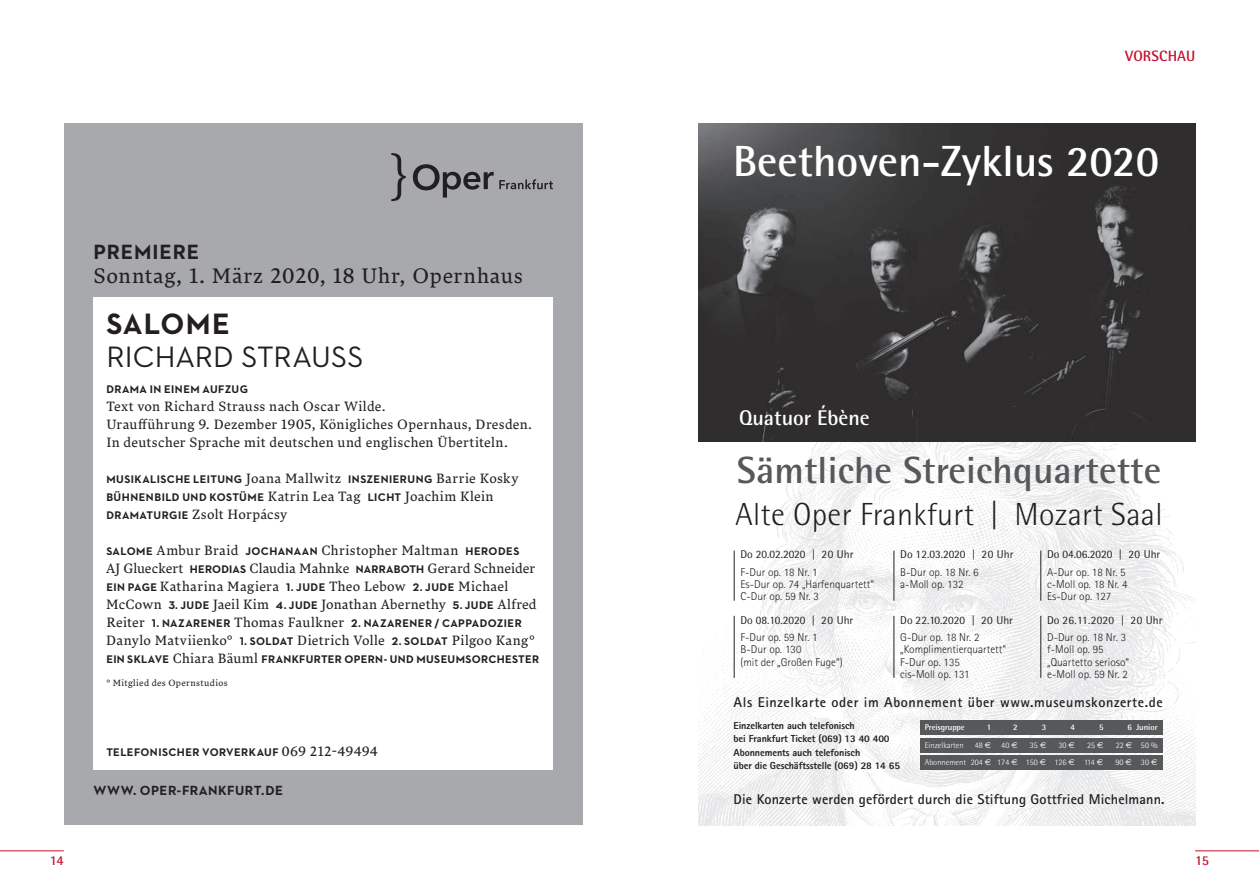
<style>
.page{position:relative;width:1259px;height:893px;background:#fff}
.page>*{position:absolute;margin:0;border:0;box-sizing:border-box;transform-origin:0 0}
.t1{font:700 43.65px "Rotis Semi Sans";color:#fff}
.t2{font:700 37.8px "Rotis Semi Sans";letter-spacing:.005em;color:#57585a}
.t3{font:300 31.95px "Rotis Semi Sans";letter-spacing:.01em;color:#231f20}
.t4{font:30px "Neutraface 2 Text";letter-spacing:.005em;color:#231f20}
.t5{font:700 30px "Neutraface 2 Text";letter-spacing:.03em;color:#231f20}
.t6{font:700 21.3px "Rotis Semi Sans";color:#fff}
.t7{font:21px "Lava Std";letter-spacing:.03em;color:#231f20}
.t8{font:700 21px "Neutraface 2 Text";letter-spacing:.04em;color:#231f20}
.t9{font:700 15px "Rotis Semi Sans";letter-spacing:.01em;color:#c3102f}
.t10{font:700 14.25px "Rotis Sans Serif";letter-spacing:.01em;color:#231f20}
.t11{font:700 14.25px "Rotis Sans Serif";letter-spacing:.04em;color:#231f20}
.t12{font:13.5px/18px "Lava Std";letter-spacing:.02em;color:#231f20}
.t13{font:700 13.5px "Neutraface 2 Text";letter-spacing:.03em;color:#231f20}
.t14{font:700 13.5px "Rotis Sans Serif";color:#c3102f}
.t15{font:700 13.5px "Rotis Semi Sans";color:#c3102f}
.t16{font:300 11.4px/12.3px "Rotis Sans Serif";color:#231f20}
.t17{font:11.4px "Rotis Semi Sans";color:#231f20}
.t18{font:700 11.25px/18px "Neutraface 2 Text";letter-spacing:.035em;color:#231f20}
.t19{font:800 10.2px/13.4px "Rotis Sans Serif";letter-spacing:-.01em;color:#231f20}
.t20{font:9px "Lava Std";letter-spacing:.04em;color:#231f20}
.t21{font:300 8.4px "Rotis Semi Sans";color:#fff}
.t22{font:700 8.4px "Rotis Semi Sans";letter-spacing:-.01em;color:#fff}
.s1{font-family:"Lava Std";font-weight:400;font-size:13.5px}
.s2{font-family:"Neutraface 2 Text";font-weight:700;font-size:11.25px}
.s3{font-family:"Euro Sans";font-weight:400}
.s4{font-family:"Rotis Sans Serif"}
</style>
<div class="page">
<hr style="left:0;top:850px;width:64px;height:1px;background:#c3102f">
<hr style="left:1195px;top:850px;width:64px;height:1px;background:#c3102f">
<img style="left:698px;top:441px;width:497px;height:384px">
<svg style="left:698px;top:123px;width:497px;height:318px;background:#383738"></svg>
<hr style="left:734px;top:551px;width:1px;height:50px;background:#231f20">
<hr style="left:734px;top:616px;width:1px;height:62px;background:#231f20">
<hr style="left:893px;top:551px;width:1px;height:50px;background:#231f20">
<hr style="left:893px;top:616px;width:1px;height:62px;background:#231f20">
<hr style="left:1040px;top:551px;width:1px;height:50px;background:#231f20">
<hr style="left:1040px;top:616px;width:1px;height:62px;background:#231f20">
<div style="left:920px;top:720px;width:243px;height:14px;background:#57585a"></div>
<div style="left:920px;top:738px;width:243px;height:14px;background:#57585a"></div>
<div style="left:920px;top:756px;width:243px;height:14px;background:#57585a"></div>
<div style="left:64px;top:123px;width:519px;height:702px;background:#a8a9ad"></div>
<svg style="left:391px;top:153px;width:15px;height:48px"></svg>
<svg style="left:413px;top:164px;width:140px;height:34px"></svg>
<div style="left:94px;top:298px;width:459px;height:472px;background:#fff"></div>
<p class="t9" style="left:1125px;top:47px;width:71px">VORSCHAU</p>
<h3 class="t8" style="left:94px;top:238px;width:107px">PREMIERE</h3>
<h3 class="t7" style="left:94px;top:262px;width:431px">Sonntag, 1. März 2020, 18 Uhr, Opernhaus</h3>
<h3 class="t5" style="left:106px;top:304px;width:125px">SALOME</h3>
<h3 class="t4" style="left:106px;top:338px;width:259px">RICHARD STRAUSS</h3>
<p class="t18" style="left:106px;top:380px;width:143px">DRAMA IN EINEM AUFZUG</p>
<p class="t12" style="left:106px;top:397px;width:427px">Text von Richard Strauss nach Oscar Wilde.<br>Uraufführung 9. Dezember 1905, Königliches Opernhaus, Dresden.<br>In deutscher Sprache mit deutschen und englischen Übertiteln.</p>
<p class="t18" style="left:106px;top:470px;width:414px">MUSIKALISCHE LEITUNG <span class="s1">Joana Mallwitz</span> INSZENIERUNG <span class="s1">Barrie Kosky<br></span>BÜHNENBILD UND KOSTÜME <span class="s1">Katrin Lea Tag</span> LICHT <span class="s1">Joachim Klein</span></p>
<p class="t12" style="left:106px;top:505px;width:183px"><span class="s2">DRAMATURGIE</span> Zsolt Horpácsy</p>
<p class="t12" style="left:106px;top:541px;width:432px"><span class="s2">SALOME</span> Ambur Braid <span class="s2">JOCHANAAN</span> Christopher Maltman <span class="s2">HERODES<br></span>AJ Glueckert <span class="s2">HERODIAS</span> Claudia Mahnke <span class="s2">NARRABOTH</span> Gerard Schneider <span class="s2">EIN PAGE</span> Katharina Magiera <span class="s2">1. JUDE</span> Theo Lebow <span class="s2">2. JUDE</span> Michael McCown <span class="s2">3. JUDE</span> Jaeil Kim <span class="s2">4. JUDE</span> Jonathan Abernethy <span class="s2">5. JUDE</span> Alfred</p>
<p class="t18" style="left:106px;top:614px;width:417px"><span class="s1">Reiter</span> 1. NAZARENER <span class="s1">Thomas Faulkner</span> 2. NAZARENER / CAPPADOZIER</p>
<p class="t12" style="left:106px;top:631px;width:430px">Danylo Matviienko° <span class="s2">1. SOLDAT</span> Dietrich Volle <span class="s2">2. SOLDAT</span> Pilgoo Kang°</p>
<p class="t18" style="left:106px;top:650px;width:434px">EIN SKLAVE <span class="s1">Chiara Bäuml</span> FRANKFURTER OPERN- UND MUSEUMSORCHESTER</p>
<p class="t20" style="left:106px;top:677px;width:123px">° Mitglied des Opernstudios</p>
<p class="t18" style="left:106px;top:743px;width:273px">TELEFONISCHER VORVERKAUF <span class="s1">069 212-49494</span></p>
<p class="t13" style="left:94px;top:782px;width:191px">WWW. OPER-FRANKFURT.DE</p>
<h1 class="t1" style="left:733px;top:134px;width:427px">Beethoven-Zyklus 2020</h1>
<h3 class="t6" style="left:739px;top:405px;width:132px">Quatuor Ébène</h3>
<h2 class="t2" style="left:737px;top:447px;width:426px">Sämtliche Streichquartette</h2>
<h3 class="t3" style="left:735px;top:496px;width:428px">Alte Oper Frankfurt | Mozart Saal</h3>
<p class="t17" style="left:740px;top:548px;width:114px">Do 20.02.2020 | 20 Uhr</p>
<p class="t16" style="left:740px;top:565px;width:135px">F-Dur op. 18 Nr. 1<br>Es-Dur op. 74 „Harfenquartett“<br>C-Dur op. 59 Nr. 3</p>
<p class="t17" style="left:740px;top:613px;width:114px">Do 08.10.2020 | 20 Uhr</p>
<p class="t16" style="left:740px;top:631px;width:104px">F-Dur op. 59 Nr. 1<br>B-Dur op. 130<br>(mit der „Großen Fuge“)</p>
<p class="t17" style="left:900px;top:548px;width:115px">Do 12.03.2020 | 20 Uhr</p>
<p class="t16" style="left:900px;top:565px;width:80px">B-Dur op. 18 Nr. 6 a-Moll op. 132</p>
<p class="t17" style="left:900px;top:613px;width:114px">Do 22.10.2020 | 20 Uhr</p>
<p class="t16" style="left:900px;top:631px;width:107px">G-Dur op. 18 Nr. 2 „Komplimentierquartett“<br>F-Dur op. 135<br>cis-Moll op. 131</p>
<p class="t17" style="left:1047px;top:548px;width:115px">Do 04.06.2020 | 20 Uhr</p>
<p class="t16" style="left:1047px;top:565px;width:82px">A-Dur op. 18 Nr. 5 c-Moll op. 18 Nr. 4<br>Es-Dur op. 127</p>
<p class="t17" style="left:1047px;top:613px;width:117px">Do 26.11.2020 | 20 Uhr</p>
<p class="t16" style="left:1047px;top:631px;width:83px">D-Dur op. 18 Nr. 3 f-Moll op. 95 „Quartetto serioso“ e-Moll op. 59 Nr. 2</p>
<p class="t11" style="left:733px;top:693px;width:430px">Als Einzelkarte oder im Abonnement über www.museumskonzerte.de</p>
<p class="t19" style="left:733px;top:719px;width:168px">Einzelkarten auch telefonisch<br>bei Frankfurt Ticket (069) 13 40 400<br>Abonnements auch telefonisch<br>über die Geschäftsstelle (069) 28 14 65</p>
<p class="t22" style="left:925px;top:722px;width:41px">Preisgruppe</p>
<p class="t22" style="left:986px;top:722px;width:6px">1</p>
<p class="t22" style="left:1013px;top:722px;width:6px">2</p>
<p class="t22" style="left:1041px;top:722px;width:6px">3</p>
<p class="t22" style="left:1070px;top:722px;width:6px">4</p>
<p class="t22" style="left:1099px;top:722px;width:6px">5</p>
<p class="t22" style="left:1127px;top:722px;width:32px">6 Junior</p>
<p class="t21" style="left:925px;top:740px;width:40px">Einzelkarten</p>
<p class="t21" style="left:974px;top:740px;width:44px">48 <span class="s3">€</span> 40 <span class="s3">€</span></p>
<p class="t21" style="left:1030px;top:740px;width:18px">35 <span class="s3">€</span></p>
<p class="t21" style="left:1058px;top:740px;width:18px">30 <span class="s3">€</span></p>
<p class="t21" style="left:1087px;top:740px;width:18px">25 <span class="s3">€</span></p>
<p class="t21" style="left:1115px;top:740px;width:43px">22 <span class="s3">€</span> 50 %</p>
<p class="t21" style="left:925px;top:758px;width:180px">Abonnement 204 <span class="s3">€</span> 174 <span class="s3">€</span> 150 <span class="s3">€</span> 12 <span class="s4">6</span> <span class="s3">€</span> 114 <span class="s3">€</span></p>
<p class="t21" style="left:1115px;top:758px;width:43px">90 <span class="s3">€</span> 30 <span class="s3">€</span></p>
<p class="t10" style="left:733px;top:790px;width:432px">Die Konzerte werden gefördert durch die Stiftung Gottfried Michelmann.</p>
<p class="t14" style="left:50px;top:852px;width:15px">14</p>
<p class="t15" style="left:1195px;top:852px;width:15px">15</p>
</div>
